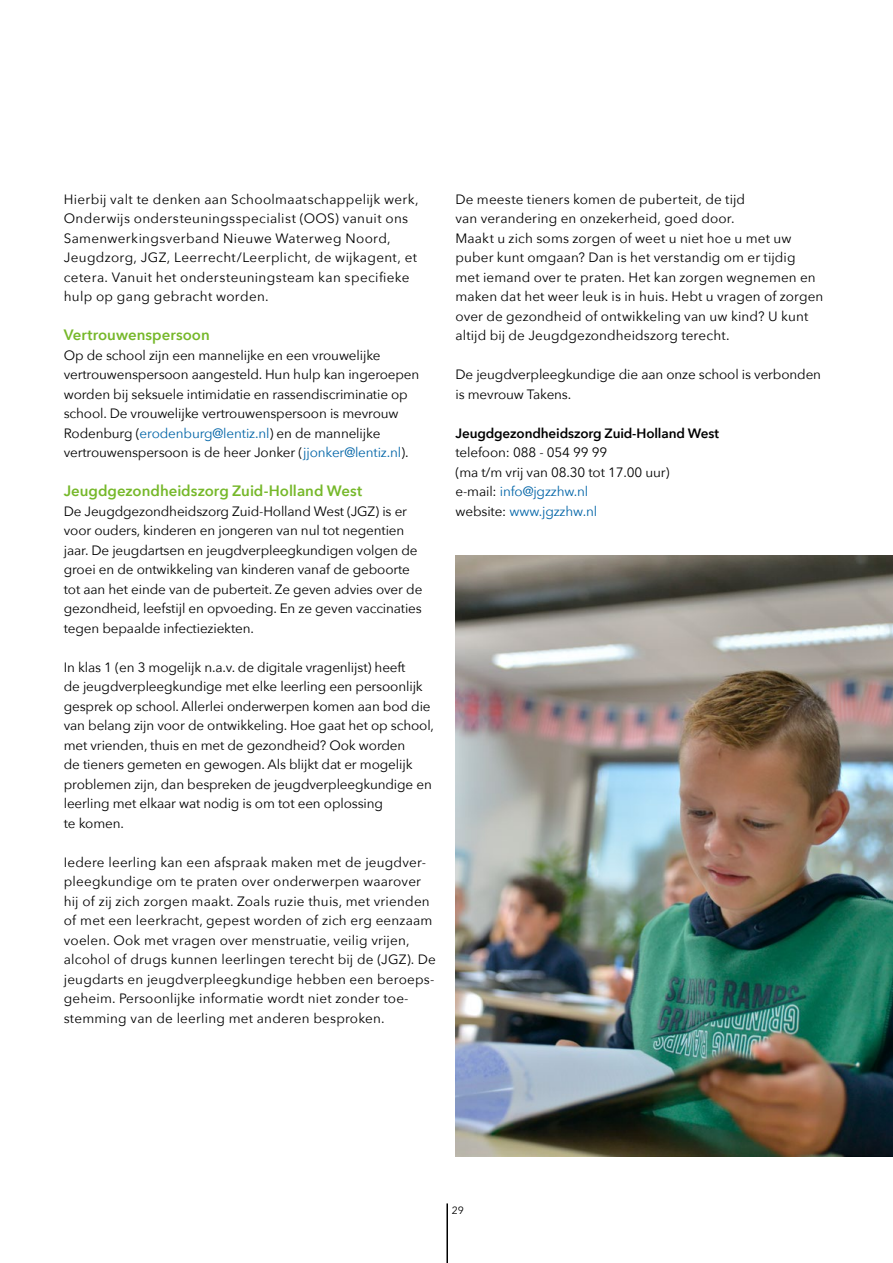
<style>
.page{position:relative;width:893px;height:1263px;background:#fff}
.page>*{position:absolute;margin:0;border:0;box-sizing:border-box;transform-origin:0 0}
.t1{font:600 15px "Avenir Next";color:#76b82a}
.t2{font:13.5px/19.5px "Avenir Next";letter-spacing:-.01em;color:#000}
.t3{font:13.5px/19.5px "Avenir Next";letter-spacing:.015em;color:#000}
.t4{font:13.5px/19.5px "Avenir Next";letter-spacing:.01em;color:#000}
.t5{font:13.5px/19.5px "Avenir Next";letter-spacing:.025em;color:#000}
.t6{font:600 13.5px "Avenir Next";letter-spacing:-.01em;color:#000}
.t7{font:10.5px "Avenir Next";color:#000}
.s1{color:#0064a7}
</style>
<div class="page">
<hr style="left:446px;top:1203px;width:2px;height:60px;background:#000">
<img style="left:455px;top:555px;width:438px;height:602px">
<p class="t5" style="left:64px;top:189px;width:356px">Hierbij valt te denken aan Schoolmaatschappelijk werk, Onderwijs ondersteuningsspecialist (OOS) vanuit ons Samenwerkingsverband Nieuwe Waterweg Noord, Jeugdzorg, JGZ, Leerrecht/Leerplicht, de wijkagent, et cetera. Vanuit het ondersteuningsteam kan specifieke hulp op gang gebracht worden.</p>
<p class="t1" style="left:64px;top:322px;width:147px">Vertrouwenspersoon</p>
<p class="t2" style="left:64px;top:345px;width:357px">Op de school zijn een mannelijke en een vrouwelijke vertrouwenspersoon aangesteld. Hun hulp kan ingeroepen worden bij seksuele intimidatie en rassendiscriminatie op school. De vrouwelijke vertrouwenspersoon is mevrouw Rodenburg (<span class="s1">erodenburg@lentiz.nl</span>) en de mannelijke vertrouwenspersoon is de heer Jonker (<span class="s1">jjonker@lentiz.nl</span>).</p>
<p class="t1" style="left:64px;top:478px;width:300px">Jeugdgezondheidszorg Zuid-Holland West</p>
<p class="t2" style="left:64px;top:501px;width:360px">De Jeugdgezondheidszorg Zuid-Holland West (JGZ) is er voor ouders, kinderen en jongeren van nul tot negentien jaar. De jeugdartsen en jeugdverpleegkundigen volgen de groei en de ontwikkeling van kinderen vanaf de geboorte tot aan het einde van de puberteit. Ze geven advies over de gezondheid, leefstijl en opvoeding. En ze geven vaccinaties tegen bepaalde infectieziekten.</p>
<p class="t2" style="left:64px;top:657px;width:372px">In klas 1 (en 3 mogelijk n.a.v. de digitale vragenlijst) heeft<br>de jeugdverpleegkundige met elke leerling een persoonlijk gesprek op school. Allerlei onderwerpen komen aan bod die van belang zijn voor de ontwikkeling. Hoe gaat het op school, met vrienden, thuis en met de gezondheid? Ook worden<br>de tieners gemeten en gewogen. Als blijkt dat er mogelijk problemen zijn, dan bespreken de jeugdverpleegkundige en leerling met elkaar wat nodig is om tot een oplossing<br>te komen.</p>
<p class="t3" style="left:64px;top:852px;width:374px">Iedere leerling kan een afspraak maken met de jeugdver&shy;pleegkundige om te praten over onderwerpen waarover hij of zij zich zorgen maakt. Zoals ruzie thuis, met vrienden of met een leerkracht, gepest worden of zich erg eenzaam voelen. Ook met vragen over menstruatie, veilig vrijen, alcohol of drugs kunnen leerlingen terecht bij de (JGZ). De jeugdarts en jeugdverpleegkundige hebben een beroeps&shy;geheim. Persoonlijke informatie wordt niet zonder toe&shy;stemming van de leerling met anderen besproken.</p>
<p class="t4" style="left:455px;top:189px;width:369px">De meeste tieners komen de puberteit, de tijd<br>van verandering en onzekerheid, goed door.<br>Maakt u zich soms zorgen of weet u niet hoe u met uw puber kunt omgaan? Dan is het verstandig om er tijdig<br>met iemand over te praten. Het kan zorgen wegnemen en maken dat het weer leuk is in huis. Hebt u vragen of zorgen over de gezondheid of ontwikkeling van uw kind? U kunt altijd bij de Jeugdgezondheidszorg terecht.</p>
<p class="t2" style="left:455px;top:364px;width:367px">De jeugdverpleegkundige die aan onze school is verbonden is mevrouw Takens.</p>
<p class="t6" style="left:455px;top:421px;width:265px">Jeugdgezondheidszorg Zuid-Holland West</p>
<p class="t2" style="left:455px;top:442px;width:216px">telefoon: 088 - 054 99 99<br>(ma t/m vrij van 08.30 tot 17.00 uur) e-mail: <span class="s1">info@jgzzhw.nl<br></span>website: <span class="s1">www.jgzzhw.nl</span></p>
<p class="t7" style="left:452px;top:1201px;width:14px">29</p>
</div>
